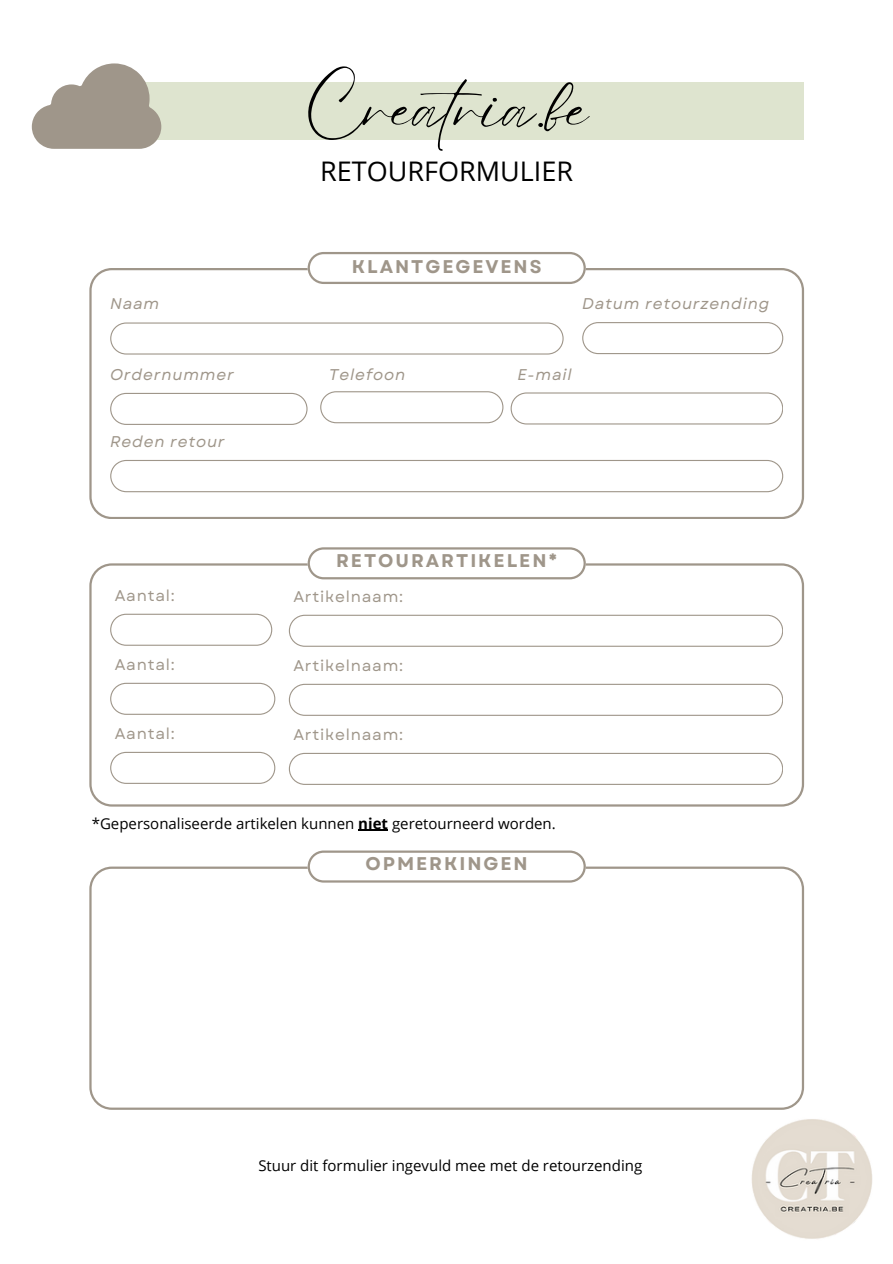
<style>
.page{position:relative;width:893px;height:1264px;background:#fff}
.page>*{position:absolute;margin:0;border:0;box-sizing:border-box;transform-origin:0 0}
.t1{font:63.75px "Eyesome Script";color:#000}
.t2{font:27px "Open Sans";color:#000}
.t3{font:700 18.3px "Garet";letter-spacing:.105em;color:#9f968a}
.t4{font:italic 15.6px "Garet";letter-spacing:.05em;color:#9f968a}
.t5{font:15.6px "Garet";letter-spacing:.05em;color:#9f968a}
.t6{font:15px "Open Sans";color:#000}
.s1{font-weight:700}
</style>
<div class="page">
<div style="left:89px;top:82px;width:715px;height:58px;background:#dee4cf"></div>
<svg style="left:89px;top:268px;width:715px;height:251px"></svg>
<svg style="left:307px;top:252px;width:278px;height:32px"></svg>
<svg style="left:110px;top:322px;width:453px;height:32px"></svg>
<svg style="left:110px;top:460px;width:673px;height:32px"></svg>
<svg style="left:582px;top:322px;width:201px;height:32px"></svg>
<svg style="left:110px;top:393px;width:197px;height:32px"></svg>
<svg style="left:510px;top:392px;width:273px;height:32px"></svg>
<svg style="left:320px;top:391px;width:183px;height:32px"></svg>
<svg style="left:89px;top:563px;width:715px;height:243px"></svg>
<svg style="left:307px;top:547px;width:278px;height:32px"></svg>
<svg style="left:110px;top:613px;width:162px;height:32px"></svg>
<svg style="left:110px;top:682px;width:165px;height:33px"></svg>
<svg style="left:110px;top:751px;width:165px;height:33px"></svg>
<svg style="left:289px;top:614px;width:493px;height:33px"></svg>
<svg style="left:289px;top:683px;width:493px;height:33px"></svg>
<svg style="left:289px;top:752px;width:493px;height:33px"></svg>
<svg style="left:89px;top:866px;width:715px;height:243px"></svg>
<svg style="left:307px;top:850px;width:278px;height:32px"></svg>
<svg style="left:32px;top:63px;width:129px;height:86px"></svg>
<img style="left:751px;top:1119px;width:121px;height:120px">
<hr style="left:358px;top:829px;width:30px;height:2px;background:#000">
<p class="t1" style="left:305px;top:66px;width:285px">Creatria.be</p>
<p class="t2" style="left:320px;top:152px;width:254px">RETOURFORMULIER</p>
<p class="t4" style="left:110px;top:293px;width:51px">Naam</p>
<p class="t3" style="left:352px;top:253px;width:191px">KLANTGEGEVENS</p>
<p class="t4" style="left:582px;top:293px;width:188px">Datum retourzending</p>
<p class="t4" style="left:110px;top:363px;width:125px">Ordernummer</p>
<p class="t4" style="left:329px;top:363px;width:78px">Telefoon</p>
<p class="t4" style="left:517px;top:363px;width:56px">E-mail</p>
<p class="t4" style="left:110px;top:430px;width:116px">Reden retour</p>
<p class="t3" style="left:336px;top:547px;width:223px">RETOURARTIKELEN*</p>
<p class="t5" style="left:115px;top:584px;width:62px">Aantal:</p>
<p class="t5" style="left:293px;top:585px;width:111px">Artikelnaam:</p>
<p class="t5" style="left:115px;top:653px;width:62px">Aantal:</p>
<p class="t5" style="left:293px;top:654px;width:111px">Artikelnaam:</p>
<p class="t5" style="left:115px;top:722px;width:62px">Aantal:</p>
<p class="t5" style="left:293px;top:723px;width:111px">Artikelnaam:</p>
<p class="t6" style="left:92px;top:812px;width:465px">*Gepersonaliseerde artikelen kunnen <span class="s1">niet</span> geretourneerd worden.</p>
<p class="t3" style="left:365px;top:850px;width:164px">OPMERKINGEN</p>
<p class="t6" style="left:258px;top:1155px;width:385px">Stuur dit formulier ingevuld mee met de retourzending</p>
</div>
